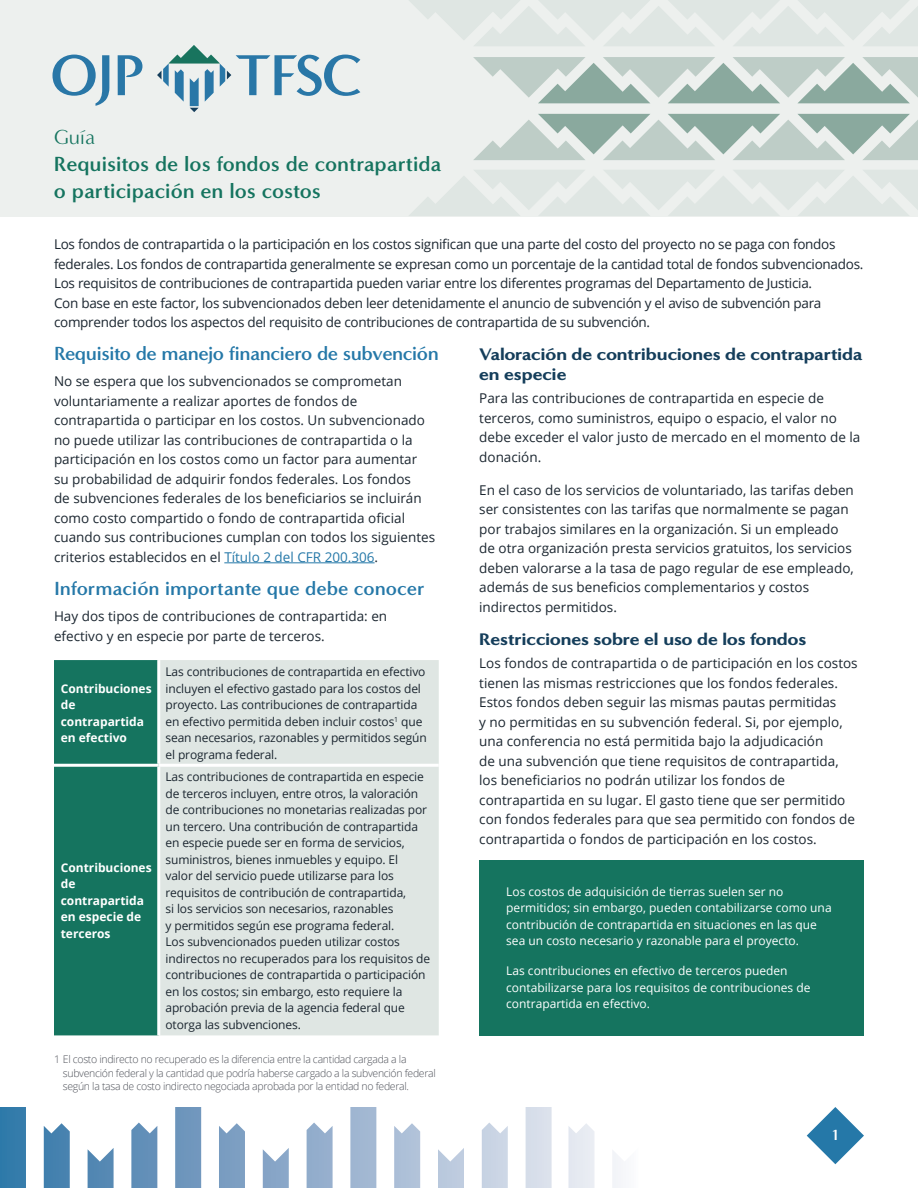
<style>
.page{position:relative;width:918px;height:1188px;background:#fff}
.page>*{position:absolute;margin:0;border:0;box-sizing:border-box;transform-origin:0 0}
.t1{font:700 21px/27px "Minerva Modern";color:#15745f}
.t2{font:700 19.5px "Minerva Modern";letter-spacing:-.02em;color:#2578a8}
.t3{font:700 19.5px "Minerva Modern";color:#2578a8}
.t4{font:900 17.25px/19.5px "Minerva Modern";color:#153e5b}
.t5{font:700 15px "Minerva Modern";color:#fff}
.Body_Text{font:13.5px/19.5px "Open Sans";color:#1b2630}
.Body_Text-2{font:13.5px/19.5px "Open Sans";letter-spacing:-.02em;color:#1b2630}
.Table_text{font:12px/16.5px "Open Sans";letter-spacing:-.01em;color:#1b2630}
.Box_Text{font:12px/16.5px "Open Sans";color:#fff}
.Table_Header{font:700 12px/16.5px "Open Sans";color:#fff}
.t6{font:300 10.5px/13.5px "Open Sans";letter-spacing:-.03em;color:#4d5058}
.s1{font-weight:400}
.s2{color:#2578a8}
</style>
<div class="page">
<svg style="left:0;top:1107px;width:621px;height:81px"></svg>
<svg style="left:807px;top:1107px;width:57px;height:57px"></svg>
<div style="left:0;top:0;width:918px;height:216px;background:#edf0ee"></div>
<svg style="left:409px;top:170px;width:509px;height:46px"></svg>
<svg style="left:473px;top:57px;width:445px;height:46px"></svg>
<svg style="left:409px;top:0;width:509px;height:46px"></svg>
<svg style="left:473px;top:114px;width:445px;height:46px"></svg>
<svg style="left:53px;top:55px;width:56px;height:51px"></svg>
<svg style="left:118px;top:55px;width:24px;height:40px"></svg>
<svg style="left:157px;top:45px;width:203px;height:67px"></svg>
<hr style="left:224px;top:562px;width:151px;height:1px;background:#2578a8">
<div style="left:54px;top:660px;width:103px;height:375px;background:#15745f"></div>
<div style="left:160px;top:660px;width:279px;height:375px;background:#dfe6e3"></div>
<hr style="left:54px;top:764px;width:105px;height:3px;background:#fff">
<hr style="left:159px;top:764px;width:280px;height:3px;background:#fff">
<div style="left:479px;top:860px;width:385px;height:175px;background:#15745f"></div>
<h1 class="t1" style="left:54px;top:123px;width:389px"><span class="s1">Guía<br></span>Requisitos de los fondos de contrapartida o participación en los costos</h1>
<p class="Body_Text-2" style="left:54px;top:234px;width:811px">Los fondos de contrapartida o la participación en los costos significan que una parte del costo del proyecto no se paga con fondos federales. Los fondos de contrapartida generalmente se expresan como un porcentaje de la cantidad total de fondos subvencionados.<br>Los requisitos de contribuciones de contrapartida pueden variar entre los diferentes programas del Departamento de Justicia.<br>Con base en este factor, los subvencionados deben leer detenidamente el anuncio de subvención y el aviso de subvención para comprender todos los aspectos del requisito de contribuciones de contrapartida de su subvención.</p>
<h1 class="t2" style="left:54px;top:342px;width:386px">Requisito de manejo financiero de subvención</h1>
<p class="Body_Text" style="left:54px;top:371px;width:383px">No se espera que los subvencionados se comprometan voluntariamente a realizar aportes de fondos de contrapartida o participar en los costos. Un subvencionado no puede utilizar las contribuciones de contrapartida o la participación en los costos como un factor para aumentar su probabilidad de adquirir fondos federales. Los fondos<br>de subvenciones federales de los beneficiarios se incluirán como costo compartido o fondo de contrapartida oficial cuando sus contribuciones cumplan con todos los siguientes criterios establecidos en el <span class="s2">Título 2 del CFR 200.306</span>.</p>
<h1 class="t3" style="left:54px;top:577px;width:372px">Información importante que debe conocer</h1>
<p class="Body_Text" style="left:54px;top:606px;width:335px">Hay dos tipos de contribuciones de contrapartida: en efectivo y en especie por parte de terceros.</p>
<p class="Table_Header" style="left:61px;top:680px;width:92px">Contribuciones de contrapartida en efectivo</p>
<h2 class="t4" style="left:479px;top:344px;width:385px">Valoración de contribuciones de contrapartida en especie</h2>
<p class="Body_Text" style="left:479px;top:388px;width:383px">Para las contribuciones de contrapartida en especie de terceros, como suministros, equipo o espacio, el valor no debe exceder el valor justo de mercado en el momento de la donación.</p>
<p class="Body_Text" style="left:479px;top:480px;width:376px">En el caso de los servicios de voluntariado, las tarifas deben ser consistentes con las tarifas que normalmente se pagan por trabajos similares en la organización. Si un empleado de otra organización presta servicios gratuitos, los servicios deben valorarse a la tasa de pago regular de ese empleado, además de sus beneficios complementarios y costos indirectos permitidos.</p>
<h2 class="t4" style="left:479px;top:629px;width:329px">Restricciones sobre el uso de los fondos</h2>
<p class="Body_Text" style="left:479px;top:653px;width:380px">Los fondos de contrapartida o de participación en los costos tienen las mismas restricciones que los fondos federales.<br>Estos fondos deben seguir las mismas pautas permitidas<br>y no permitidas en su subvención federal. Si, por ejemplo, una conferencia no está permitida bajo la adjudicación<br>de una subvención que tiene requisitos de contrapartida, los beneficiarios no podrán utilizar los fondos de contrapartida en su lugar. El gasto tiene que ser permitido con fondos federales para que sea permitido con fondos de contrapartida o fondos de participación en los costos.</p>
<p class="Box_Text" style="left:506px;top:883px;width:327px">Los costos de adquisición de tierras suelen ser no permitidos; sin embargo, pueden contabilizarse como una contribución de contrapartida en situaciones en las que sea un costo necesario y razonable para el proyecto.</p>
<p class="Box_Text" style="left:506px;top:963px;width:306px">Las contribuciones en efectivo de terceros pueden contabilizarse para los requisitos de contribuciones de contrapartida en efectivo.</p>
<p class="Table_text" style="left:166px;top:663px;width:263px">Las contribuciones de contrapartida en efectivo incluyen el efectivo gastado para los costos del proyecto. Las contribuciones de contrapartida en efectivo permitida deben incluir costos<sup>1</sup> que sean necesarios, razonables y permitidos según el programa federal.</p>
<p class="Table_text" style="left:166px;top:768px;width:266px">Las contribuciones de contrapartida en especie de terceros incluyen, entre otros, la valoración de contribuciones no monetarias realizadas por un tercero. Una contribución de contrapartida en especie puede ser en forma de servicios, suministros, bienes inmuebles y equipo. El<br>valor del servicio puede utilizarse para los requisitos de contribución de contrapartida,<br>si los servicios son necesarios, razonables<br>y permitidos según ese programa federal.<br>Los subvencionados pueden utilizar costos indirectos no recuperados para los requisitos de contribuciones de contrapartida o participación en los costos; sin embargo, esto requiere la aprobación previa de la agencia federal que otorga las subvenciones.</p>
<p class="Table_Header" style="left:61px;top:859px;width:92px">Contribuciones de contrapartida en especie de terceros</p>
<p class="t6" style="left:63px;top:1052px;width:374px;text-indent:-9px">1 El costo indirecto no recuperado es la diferencia entre la cantidad cargada a la subvención federal y la cantidad que podría haberse cargado a la subvención federal según la tasa de costo indirecto negociada aprobada por la entidad no federal.</p>
<p class="t5" style="left:832px;top:1126px;width:7px">1</p>
</div>
